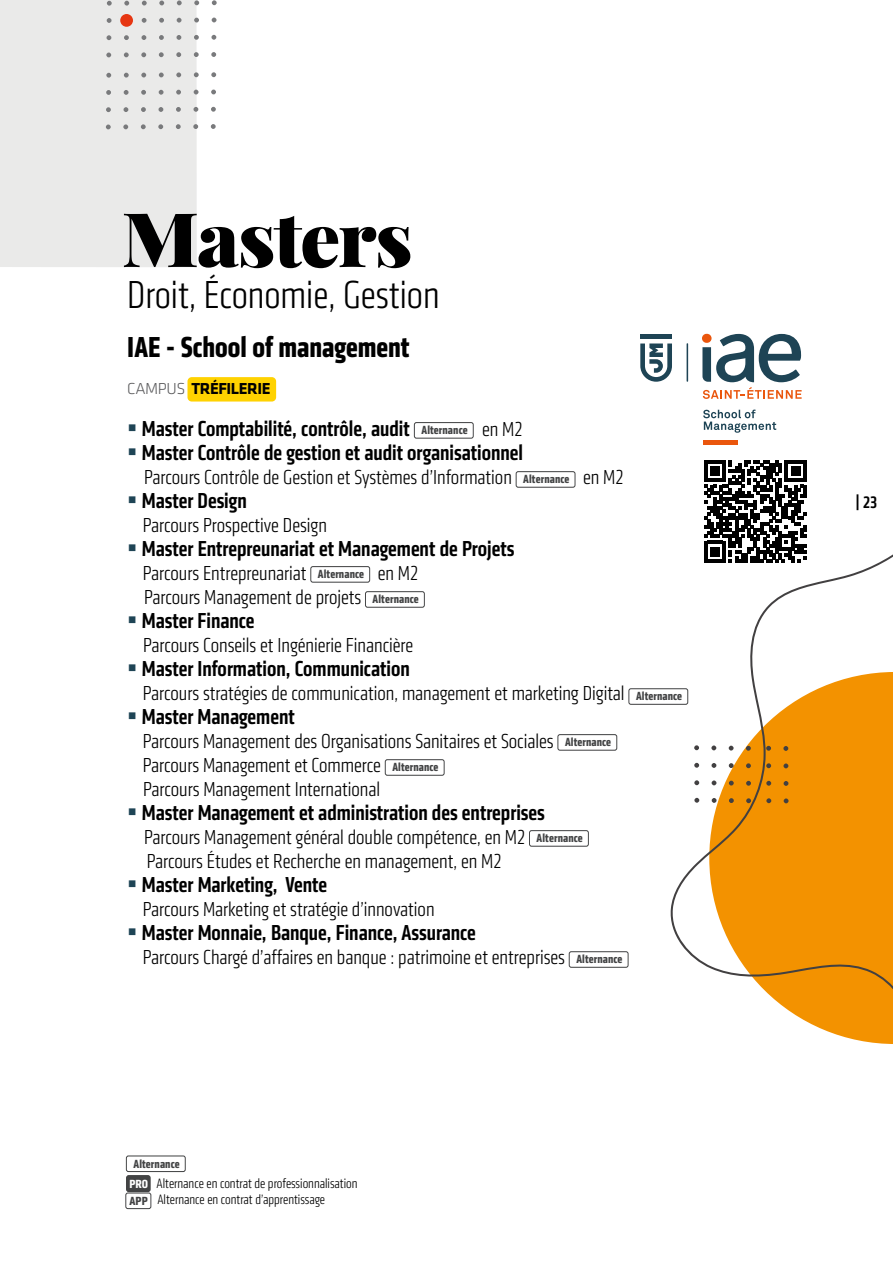
<style>
.page{position:relative;width:893px;height:1263px;background:#fff}
.page>*{position:absolute;margin:0;border:0;box-sizing:border-box;transform-origin:0 0}
.t1{font:900 75.3px "Playfair Display";letter-spacing:-.025em;color:#000;scale:1.06 1}
.t2{font:300 condensed 40.5px "Klavika";color:#000}
.t3{font:700 condensed 30px "Klavika";color:#000}
.t4{font:500 condensed 22.5px "Klavika";color:#000}
.t5{font:300 condensed 21px/24px "Klavika";color:#000}
.t6{font:500 condensed 17.25px "Klavika";color:#000}
.t7{font:700 16.5px "Klavika";letter-spacing:-.025em;color:#000}
.t8{font:300 condensed 14.1px "Klavika";color:#000}
.t9{font:700 condensed 12.3px "Klavika";letter-spacing:.01em;color:#424344}
.t10{font:700 condensed 12.3px "Klavika";letter-spacing:.01em;color:#424344;scale:1.07 1}
.s1{font-weight:300;color:#5a5a5c}
.s2{color:#1e4455}
.s3{font-weight:700;font-size:12.3px;color:#424344}
.s4{font-weight:300;font-size:21px}
.s5{font-weight:700;font-size:12.3px;color:#fff}
</style>
<div class="page">
<div style="left:414px;top:422px;width:60px;height:16px;border:1px solid #424344;border-radius:2px"></div>
<div style="left:516px;top:471px;width:59px;height:17px;border:1px solid #424344;border-radius:2px"></div>
<div style="left:310px;top:566px;width:60px;height:16px;border:1px solid #424344;border-radius:2px"></div>
<div style="left:365px;top:591px;width:60px;height:17px;border:1px solid #424344;border-radius:2px"></div>
<div style="left:628px;top:688px;width:60px;height:17px;border:1px solid #424344;border-radius:2px"></div>
<div style="left:557px;top:734px;width:60px;height:16px;border:1px solid #424344;border-radius:2px"></div>
<div style="left:385px;top:759px;width:59px;height:17px;border:1px solid #424344;border-radius:2px"></div>
<div style="left:529px;top:830px;width:60px;height:16px;border:1px solid #424344;border-radius:2px"></div>
<div style="left:569px;top:951px;width:59px;height:17px;border:1px solid #424344;border-radius:2px"></div>
<div style="left:640px;top:334px;width:32px;height:5px;background:#1e4455"></div>
<svg style="left:640px;top:343px;width:32px;height:39px"></svg>
<hr style="left:687px;top:343px;width:1px;height:39px;background:#1e4455">
<svg style="left:702px;top:334px;width:100px;height:65px"></svg>
<div style="left:703px;top:440px;width:35px;height:5px;background:#ea560d"></div>
<svg style="left:703px;top:410px;width:73px;height:23px"></svg>
<div style="left:0;top:0;width:197px;height:267px;background:#eaeae9"></div>
<svg style="left:212px;top:0;width:5px;height:5px"></svg>
<svg style="left:212px;top:18px;width:4px;height:4px"></svg>
<svg style="left:211px;top:35px;width:5px;height:5px"></svg>
<svg style="left:211px;top:52px;width:5px;height:5px"></svg>
<svg style="left:194px;top:0;width:5px;height:5px"></svg>
<svg style="left:194px;top:18px;width:5px;height:5px"></svg>
<svg style="left:194px;top:35px;width:5px;height:5px"></svg>
<svg style="left:194px;top:52px;width:5px;height:5px"></svg>
<svg style="left:177px;top:0;width:5px;height:5px"></svg>
<svg style="left:177px;top:18px;width:5px;height:5px"></svg>
<svg style="left:176px;top:35px;width:5px;height:5px"></svg>
<svg style="left:176px;top:52px;width:5px;height:5px"></svg>
<svg style="left:159px;top:1px;width:5px;height:4px"></svg>
<svg style="left:159px;top:18px;width:5px;height:5px"></svg>
<svg style="left:159px;top:35px;width:5px;height:5px"></svg>
<svg style="left:159px;top:52px;width:5px;height:5px"></svg>
<svg style="left:142px;top:1px;width:5px;height:4px"></svg>
<svg style="left:142px;top:18px;width:5px;height:5px"></svg>
<svg style="left:141px;top:35px;width:5px;height:5px"></svg>
<svg style="left:141px;top:52px;width:5px;height:5px"></svg>
<svg style="left:124px;top:1px;width:5px;height:5px"></svg>
<div style="left:120px;top:14px;width:13px;height:13px;background:#e63612;border-radius:50%"></div>
<svg style="left:124px;top:35px;width:5px;height:5px"></svg>
<svg style="left:124px;top:52px;width:5px;height:5px"></svg>
<svg style="left:107px;top:1px;width:5px;height:5px"></svg>
<svg style="left:107px;top:18px;width:5px;height:5px"></svg>
<svg style="left:107px;top:35px;width:4px;height:5px"></svg>
<svg style="left:106px;top:53px;width:5px;height:4px"></svg>
<svg style="left:211px;top:72px;width:5px;height:5px"></svg>
<svg style="left:211px;top:90px;width:5px;height:4px"></svg>
<svg style="left:211px;top:107px;width:5px;height:5px"></svg>
<svg style="left:211px;top:124px;width:5px;height:5px"></svg>
<svg style="left:194px;top:72px;width:5px;height:5px"></svg>
<svg style="left:194px;top:90px;width:5px;height:4px"></svg>
<svg style="left:193px;top:107px;width:5px;height:5px"></svg>
<svg style="left:193px;top:124px;width:5px;height:5px"></svg>
<svg style="left:176px;top:72px;width:5px;height:5px"></svg>
<svg style="left:176px;top:90px;width:5px;height:5px"></svg>
<svg style="left:176px;top:107px;width:5px;height:5px"></svg>
<svg style="left:176px;top:124px;width:5px;height:5px"></svg>
<svg style="left:159px;top:73px;width:5px;height:4px"></svg>
<svg style="left:159px;top:90px;width:5px;height:5px"></svg>
<svg style="left:158px;top:107px;width:5px;height:5px"></svg>
<svg style="left:158px;top:124px;width:5px;height:5px"></svg>
<svg style="left:141px;top:73px;width:5px;height:4px"></svg>
<svg style="left:141px;top:90px;width:5px;height:5px"></svg>
<svg style="left:141px;top:107px;width:5px;height:5px"></svg>
<svg style="left:141px;top:124px;width:5px;height:5px"></svg>
<svg style="left:124px;top:73px;width:5px;height:5px"></svg>
<svg style="left:124px;top:90px;width:5px;height:5px"></svg>
<svg style="left:124px;top:107px;width:4px;height:5px"></svg>
<svg style="left:123px;top:124px;width:5px;height:5px"></svg>
<svg style="left:106px;top:73px;width:5px;height:5px"></svg>
<svg style="left:106px;top:90px;width:5px;height:5px"></svg>
<svg style="left:106px;top:107px;width:5px;height:5px"></svg>
<svg style="left:106px;top:125px;width:5px;height:4px"></svg>
<svg style="left:704px;top:460px;width:103px;height:79px"></svg>
<div style="left:187px;top:377px;width:89px;height:24px;background:#ffd200;border-radius:4px"></div>
<div style="left:127px;top:1176px;width:23px;height:15px;background:#424344;border-radius:2px"></div>
<div style="left:126px;top:1175px;width:25px;height:17px;border:1px solid #424344;border-radius:2px"></div>
<div style="left:126px;top:1155px;width:60px;height:17px;border:1px solid #424344;border-radius:2px"></div>
<div style="left:125px;top:1193px;width:26px;height:16px;border:1px solid #424344;border-radius:2px"></div>
<svg style="left:820px;top:1028px;width:73px;height:16px"></svg>
<svg style="left:670px;top:539px;width:223px;height:489px"></svg>
<svg style="left:784px;top:798px;width:4px;height:5px"></svg>
<svg style="left:766px;top:798px;width:5px;height:5px"></svg>
<svg style="left:784px;top:781px;width:4px;height:5px"></svg>
<svg style="left:766px;top:781px;width:5px;height:5px"></svg>
<svg style="left:783px;top:763px;width:5px;height:5px"></svg>
<svg style="left:766px;top:763px;width:5px;height:5px"></svg>
<svg style="left:783px;top:746px;width:5px;height:5px"></svg>
<svg style="left:766px;top:746px;width:5px;height:5px"></svg>
<svg style="left:746px;top:798px;width:5px;height:5px"></svg>
<svg style="left:729px;top:798px;width:5px;height:5px"></svg>
<svg style="left:746px;top:781px;width:5px;height:5px"></svg>
<svg style="left:729px;top:781px;width:5px;height:4px"></svg>
<svg style="left:746px;top:763px;width:5px;height:5px"></svg>
<svg style="left:729px;top:763px;width:5px;height:5px"></svg>
<svg style="left:746px;top:746px;width:5px;height:5px"></svg>
<svg style="left:729px;top:746px;width:5px;height:4px"></svg>
<svg style="left:712px;top:798px;width:5px;height:5px"></svg>
<svg style="left:694px;top:798px;width:5px;height:5px"></svg>
<svg style="left:712px;top:780px;width:4px;height:5px"></svg>
<svg style="left:694px;top:780px;width:5px;height:5px"></svg>
<svg style="left:711px;top:763px;width:5px;height:5px"></svg>
<svg style="left:694px;top:763px;width:5px;height:5px"></svg>
<svg style="left:711px;top:745px;width:5px;height:5px"></svg>
<svg style="left:694px;top:745px;width:5px;height:5px"></svg>
<h1 class="t1" style="left:122px;top:190px;width:276px">Masters</h1>
<h2 class="t2" style="left:127px;top:272px;width:314px">Droit, Économie, Gestion</h2>
<h3 class="t3" style="left:127px;top:328px;width:284px">IAE - School of management</h3>
<p class="t7" style="left:127px;top:376px;width:145px"><span class="s1">CAMPUS</span> TRÉFILERIE</p>
<p class="t4" style="left:127px;top:415px;width:397px"><span class="s2">▪</span> Master Comptabilité, contrôle, audit <span class="s3">Alternance</span> <span class="s4">en M2</span></p>
<p class="t4" style="left:127px;top:439px;width:397px"><span class="s2">▪</span> Master Contrôle de gestion et audit organisationnel</p>
<p class="t5" style="left:144px;top:466px;width:481px">Parcours Contrôle de Gestion et Systèmes d’Information <span class="s3">Alternance</span> en M2</p>
<p class="t4" style="left:127px;top:487px;width:121px"><span class="s2">▪</span> Master Design</p>
<p class="t5" style="left:143px;top:514px;width:186px">Parcours Prospective Design</p>
<p class="t4" style="left:127px;top:535px;width:389px"><span class="s2">▪</span> Master Entrepreunariat et Management de Projets</p>
<p class="t5" style="left:143px;top:562px;width:277px">Parcours Entrepreunariat <span class="s3">Alternance</span> en M2<br>Parcours Management de projets <span class="s3">Alternance</span></p>
<p class="t4" style="left:127px;top:607px;width:129px"><span class="s2">▪</span> Master Finance</p>
<p class="t5" style="left:143px;top:634px;width:272px">Parcours Conseils et Ingénierie Financière</p>
<p class="t4" style="left:127px;top:655px;width:284px"><span class="s2">▪</span> Master Information, Communication</p>
<p class="t5" style="left:143px;top:682px;width:541px">Parcours stratégies de communication, management et marketing Digital <span class="s3">Alternance</span></p>
<p class="t4" style="left:127px;top:703px;width:169px"><span class="s2">▪</span> Master Management</p>
<p class="t5" style="left:143px;top:730px;width:470px">Parcours Management des Organisations Sanitaires et Sociales <span class="s3">Alternance<br></span>Parcours Management et Commerce <span class="s3">Alternance<br></span>Parcours Management International</p>
<p class="t4" style="left:127px;top:799px;width:419px"><span class="s2">▪</span> Master Management et administration des entreprises</p>
<p class="t5" style="left:144px;top:826px;width:440px">Parcours Management général double compétence, en M2 <span class="s3">Alternance<br></span>Parcours Études et Recherche en management, en M2</p>
<p class="t4" style="left:127px;top:871px;width:201px"><span class="s2">▪</span> Master Marketing, Vente</p>
<p class="t5" style="left:143px;top:898px;width:293px">Parcours Marketing et stratégie d’innovation</p>
<p class="t4" style="left:127px;top:919px;width:350px"><span class="s2">▪</span> Master Monnaie, Banque, Finance, Assurance</p>
<p class="t5" style="left:143px;top:946px;width:481px">Parcours Chargé d’affaires en banque : patrimoine et entreprises <span class="s3">Alternance</span></p>
<p class="t9" style="left:133px;top:1155px;width:48px">Alternance</p>
<p class="t10" style="left:129px;top:1192px;width:18px">APP</p>
<p class="t8" style="left:129px;top:1175px;width:230px"><span class="s5">PRO</span> Alternance en contrat de professionnalisation</p>
<p class="t8" style="left:157px;top:1192px;width:169px">Alternance en contrat d’apprentissage</p>
<p class="t6" style="left:856px;top:492px;width:23px">| 23</p>
</div>
